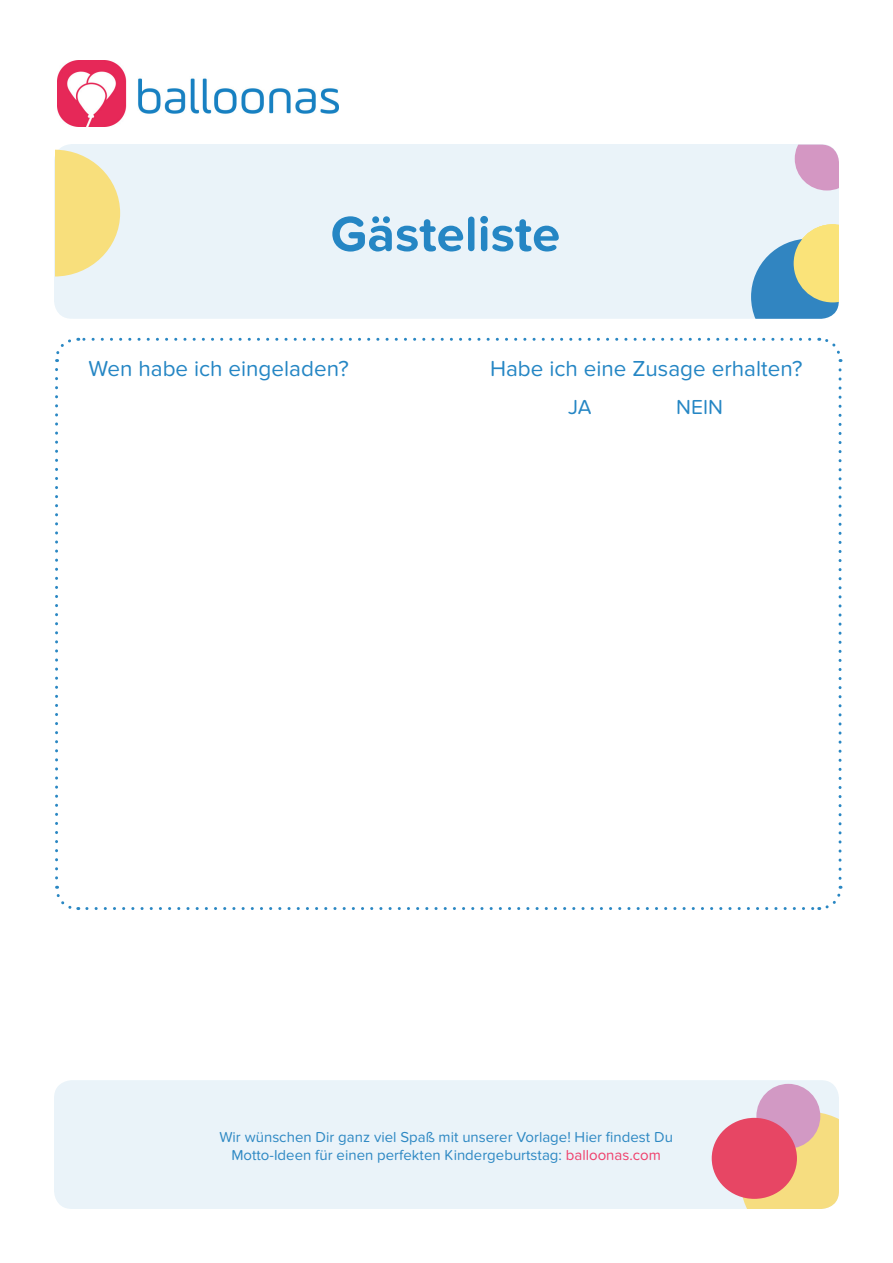
<style>
.page{position:relative;width:893px;height:1263px;background:#fff}
.page>*{position:absolute;margin:0;border:0;box-sizing:border-box;transform-origin:0 0}
.t1{font:700 51px "Proxima Nova Soft";color:#2586c4}
.t2{font:22.5px "Proxima Nova Soft";color:#2586c4}
.t3{font:21px "Proxima Nova Soft";color:#2586c4}
.t4{font:15px/18px "Proxima Nova Soft";color:#2d88c3;text-align:center}
.s1{color:#ef406c}
</style>
<div class="page">
<div style="left:54px;top:144px;width:785px;height:175px;background:#eaf3f9;border-radius:18px"></div>
<div style="left:54px;top:1080px;width:785px;height:129px;background:#eaf3f9;border-radius:18px"></div>
<svg style="left:741px;top:1112px;width:98px;height:97px;background:#f5dd87"></svg>
<img style="left:57px;top:60px;width:282px;height:67px">
<div style="left:756px;top:1084px;width:64px;height:64px;background:#d299c4;border-radius:50%"></div>
<svg style="left:751px;top:224px;width:88px;height:95px"></svg>
<svg style="left:795px;top:145px;width:44px;height:45px;background:#d7a4ca"></svg>
<svg style="left:55px;top:369px;width:24px;height:541px"></svg>
<svg style="left:87px;top:886px;width:756px;height:24px"></svg>
<svg style="left:819px;top:337px;width:23px;height:541px"></svg>
<svg style="left:55px;top:337px;width:755px;height:25px"></svg>
<div style="left:712px;top:1118px;width:85px;height:81px;background:#e74664;border-radius:50%"></div>
<svg style="left:56px;top:150px;width:64px;height:126px"></svg>
<h1 class="t1" style="left:331px;top:205px;width:231px">Gästeliste</h1>
<h2 class="t2" style="left:89px;top:356px;width:262px">Wen habe ich eingeladen?</h2>
<h2 class="t2" style="left:490px;top:356px;width:314px">Habe ich eine Zusage erhalten?</h2>
<h3 class="t3" style="left:568px;top:395px;width:25px">JA</h3>
<h3 class="t3" style="left:676px;top:395px;width:48px">NEIN</h3>
<p class="t4" style="left:219px;top:1128px;width:455px">Wir wünschen Dir ganz viel Spaß mit unserer Vorlage! Hier findest Du<br>Motto-Ideen für einen perfekten Kindergeburtstag: <span class="s1">balloonas.com</span></p>
</div>
